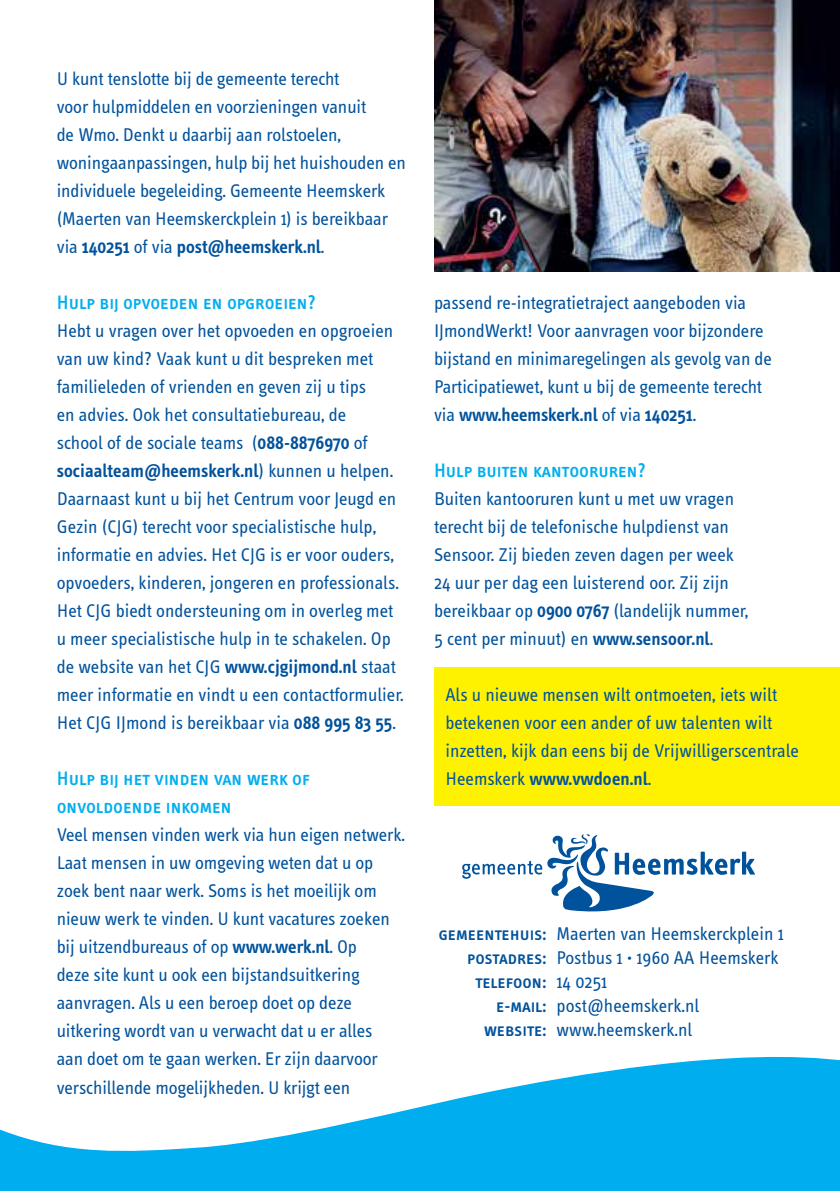
<style>
.page{position:relative;width:840px;height:1191px;background:#fff}
.page>*{position:absolute;margin:0;border:0;box-sizing:border-box;transform-origin:0 0}
.t1{font:20px/28px "Info Text Medium Caps";color:#00aeef}
.t2{font:19px/28px "Info Text";letter-spacing:-.005em;color:#00529c}
.t3{font:19px "Info Text Medium Caps";color:#00529c}
.s1{font-weight:600}
.s2{font-family:"Info Text Medium Caps"}
.s3{font-size:12px}
.s4{font-family:"Info Text"}
</style>
<div class="page">
<div style="left:434px;top:667px;width:405px;height:138px;background:#fff200"></div>
<svg style="left:462px;top:834px;width:292px;height:78px"></svg>
<img style="left:434px;top:0;width:405px;height:272px">
<svg style="left:0;top:1056px;width:839px;height:135px;fill:#00aeef"></svg>
<p class="t2" style="left:57px;top:65px;width:350px">U kunt tenslotte bij de gemeente terecht<br>voor hulpmiddelen en voorzieningen vanuit<br>de Wmo. Denkt u daarbij aan rolstoelen, woningaanpassingen, hulp bij het huishouden en individuele begeleiding. Gemeente Heemskerk (Maerten van Heemskerckplein 1) is bereikbaar via <span class="s1">140251</span> of via <span class="s1">post@heemskerk.nl</span>.</p>
<p class="t1" style="left:57px;top:289px;width:260px">Hulp bij opvoeden en opgroeien?</p>
<p class="t2" style="left:57px;top:317px;width:348px">Hebt u vragen over het opvoeden en opgroeien van uw kind? Vaak kunt u dit bespreken met familieleden of vrienden en geven zij u tips<br>en advies. Ook het consultatiebureau, de<br>school of de sociale teams (<span class="s1">088-8876970</span> of <span class="s1">sociaalteam@heemskerk.nl</span>) kunnen u helpen.<br>Daarnaast kunt u bij het Centrum voor Jeugd en Gezin (CJG) terecht voor specialistische hulp, informatie en advies. Het CJG is er voor ouders, opvoeders, kinderen, jongeren en professionals.<br>Het CJG biedt ondersteuning om in overleg met u meer specialistische hulp in te schakelen. Op de website van het CJG <span class="s1">www.cjgijmond.nl</span> staat meer informatie en vindt u een contactformulier.<br>Het CJG IJmond is bereikbaar via <span class="s1">088 995 83 55</span>.</p>
<p class="t1" style="left:57px;top:765px;width:255px">Hulp bij het vinden van werk of onvoldoende inkomen</p>
<p class="t2" style="left:57px;top:821px;width:349px">Veel mensen vinden werk via hun eigen netwerk.<br>Laat mensen in uw omgeving weten dat u op zoek bent naar werk. Soms is het moeilijk om nieuw werk te vinden. U kunt vacatures zoeken bij uitzendbureaus of op <span class="s1">www.werk.nl</span>. Op<br>deze site kunt u ook een bijstandsuitkering aanvragen. Als u een beroep doet op deze uitkering wordt van u verwacht dat u er alles<br>aan doet om te gaan werken. Er zijn daarvoor verschillende mogelijkheden. U krijgt een</p>
<p class="t2" style="left:434px;top:289px;width:339px">passend re-integratietraject aangeboden via IJmondWerkt! Voor aanvragen voor bijzondere bijstand en minimaregelingen als gevolg van de Participatiewet, kunt u bij de gemeente terecht via <span class="s1">www.heemskerk.nl</span> of via <span class="s1">140251</span>.</p>
<p class="t1" style="left:434px;top:457px;width:213px">Hulp buiten kantooruren?</p>
<p class="t2" style="left:434px;top:485px;width:316px">Buiten kantooruren kunt u met uw vragen terecht bij de telefonische hulpdienst van Sensoor. Zij bieden zeven dagen per week 24 uur per dag een luisterend oor. Zij zijn bereikbaar op <span class="s1">0900 0767</span> (landelijk nummer, 5 cent per minuut) en <span class="s1">www.sensoor.nl</span>.</p>
<p class="t2" style="left:445px;top:681px;width:355px">Als u nieuwe mensen wilt ontmoeten, iets wilt betekenen voor een ander of uw talenten wilt inzetten, kijk dan eens bij de Vrijwilligerscentrale Heemskerk <span class="s1">www.vwdoen.nl</span>.</p>
<p class="t2" style="left:438px;top:921px;width:346px;line-height:24px;text-align:right"><span class="s2">gemeentehuis:</span> Maerten van Heemskerckplein 1 <span class="s2">postadres:</span> Postbus 1 <span class="s3">•</span> 1960 AA Heemskerk</p>
<p class="t3" style="left:475px;top:971px;width:133px">telefoon: <span class="s4">14 0251</span></p>
<p class="t2" style="left:483px;top:993px;width:217px;line-height:24px;text-indent:12px"><span class="s2">e-mail:</span> post@heemskerk.nl <span class="s2">website:</span> www.heemskerk.nl</p>
</div>
